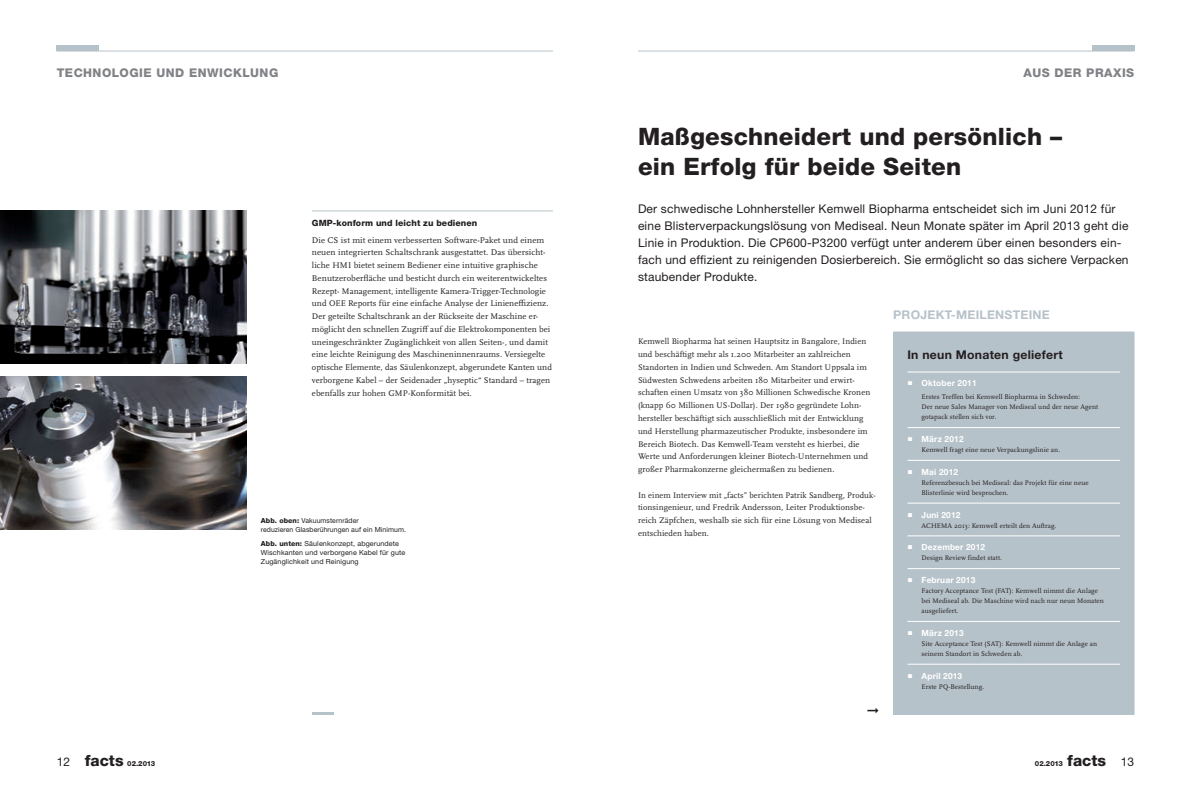
<style>
.page{position:relative;width:1191px;height:794px;background:#fff}
.page>*{position:absolute;margin:0;border:0;box-sizing:border-box;transform-origin:0 0}
.t1{font:800 24px/30px "Helvetica Neue LT Pro";letter-spacing:.01em;color:#231f20}
.t2{font:800 15.5px "Helvetica Neue LT Pro";color:#231f20}
.t3{font:12px/17px "Helvetica Neue LT Pro";letter-spacing:.015em;color:#231f20}
.t4{font:800 12px "Helvetica Neue LT Pro";letter-spacing:.04em;color:#808285}
.t5{font:700 12px "Helvetica Neue LT Pro";letter-spacing:.02em;color:#231f20}
.t6{font:700 12px "Helvetica Neue LT Pro";letter-spacing:.02em;color:#b6c2c9}
.t7{font:8.7px/12.8px "Scala Pro";letter-spacing:.01em;color:#231f20}
.t8{font:800 8.7px "Helvetica Neue LT Pro";letter-spacing:.01em;color:#231f20}
.t9{font:8.5px/12.8px "Scala Pro";letter-spacing:.01em;color:#231f20}
.t10{font:700 8.5px "Helvetica Neue LT Pro";letter-spacing:.02em;color:#fff}
.t11{font:7px/10px "Scala Pro";letter-spacing:.01em;color:#231f20}
.t12{font:7px/9px "Helvetica Neue LT Pro";letter-spacing:.015em;color:#231f20}
.t13{font:800 7px "Helvetica Neue LT Pro";letter-spacing:-.02em;color:#231f20}
.s1{font-weight:800}
.s2{font-family:"Scala Pro";font-weight:400}
.s3{font-weight:400;font-size:12px}
.s4{font-size:15.5px}
</style>
<div class="page">
<hr style="left:638px;top:51px;width:496px;height:1px;background:#b6c2c9">
<hr style="left:57px;top:51px;width:496px;height:1px;background:#b6c2c9">
<div style="left:1091px;top:46px;width:43px;height:5px;background:#b6c2c9"></div>
<hr style="left:312px;top:711px;width:21px;height:3px;background:#b6c2c9">
<div style="left:57px;top:46px;width:42px;height:5px;background:#b6c2c9"></div>
<img style="left:0;top:376px;width:247px;height:153px">
<img style="left:0;top:210px;width:247px;height:153px">
<hr style="left:312px;top:211px;width:241px;height:1px;background:#b6c2c9">
<div style="left:893px;top:332px;width:241px;height:382px;background:#b6c2c9"></div>
<hr style="left:907px;top:372px;width:213px;height:1px;background:#fff">
<hr style="left:907px;top:427px;width:213px;height:1px;background:#fff">
<hr style="left:907px;top:460px;width:213px;height:1px;background:#fff">
<hr style="left:907px;top:503px;width:213px;height:1px;background:#fff">
<hr style="left:907px;top:535px;width:213px;height:1px;background:#fff">
<hr style="left:907px;top:568px;width:213px;height:1px;background:#fff">
<hr style="left:907px;top:621px;width:213px;height:1px;background:#fff">
<hr style="left:907px;top:664px;width:213px;height:1px;background:#fff">
<h3 class="t4" style="left:57px;top:65px;width:223px">TECHNOLOGIE UND ENWICKLUNG</h3>
<p class="t8" style="left:312px;top:217px;width:167px">GMP-konform und leicht zu bedienen</p>
<p class="t7" style="left:312px;top:233px;width:242px">Die CS ist mit einem verbesserten Software-Paket und einem neuen integrierten Schaltschrank ausgestattet. Das übersicht&shy;liche HMI bietet seinem Bediener eine intuitive graphische Benutzeroberfläche und besticht durch ein weiterentwickeltes Rezept- Management, intelligente Kamera-Trigger-Technologie und OEE Reports für eine einfache Analyse der Linieneffizienz.<br>Der geteilte Schaltschrank an der Rückseite der Maschine er&shy;möglicht den schnellen Zugriff auf die Elektrokomponenten bei uneingeschränkter Zugänglichkeit von allen Seiten-, und damit eine leichte Reinigung des Maschineninnenraums. Versiegelte optische Elemente, das Säulenkonzept, abgerundete Kanten und verborgene Kabel – der Seidenader „hyseptic“ Standard – tragen ebenfalls zur hohen GMP-Konformität bei.</p>
<p class="t12" style="left:261px;top:516px;width:147px"><span class="s1">Abb. oben:</span> Vakuumsternräder<br>reduzieren Glasberührungen auf ein Minimum.</p>
<p class="t12" style="left:261px;top:539px;width:146px"><span class="s1">Abb. unten:</span> Säulenkonzept, abgerundete<br>Wischkanten und verborgene Kabel für gute<br>Zugänglichkeit und Reinigung</p>
<h3 class="t4" style="left:1023px;top:65px;width:112px">AUS DER PRAXIS</h3>
<h1 class="t1" style="left:638px;top:122px;width:426px">Maßgeschneidert und persönlich – ein Erfolg für beide Seiten</h1>
<p class="t3" style="left:638px;top:200px;width:492px">Der schwedische Lohnhersteller Kemwell Biopharma entscheidet sich im Juni 2012 für eine Blisterverpackungslösung von Mediseal. Neun Monate später im April 2013 geht die Linie in Produktion. Die CP600-P3200 verfügt unter anderem über einen besonders ein&shy;fach und effizient zu reinigenden Dosierbereich. Sie ermöglicht so das sichere Verpacken staubender Produkte.</p>
<p class="t9" style="left:638px;top:335px;width:234px">Kemwell Biopharma hat seinen Hauptsitz in Bangalore, Indien und beschäftigt mehr als 1.200 Mitarbeiter an zahlreichen Standorten in Indien und Schweden. Am Standort Uppsala im Südwesten Schwedens arbeiten 180 Mitarbeiter und erwirt&shy;schaften einen Umsatz von 380 Millionen Schwedische Kronen (knapp 60 Millionen US-Dollar). Der 1980 gegründete Lohn&shy;hersteller beschäftigt sich ausschließlich mit der Entwicklung und Herstellung pharmazeutischer Produkte, insbesondere im Bereich Biotech. Das Kemwell-Team versteht es hierbei, die Werte und Anforderungen kleiner Biotech-Unternehmen und großer Pharmakonzerne gleichermaßen zu bedienen.</p>
<p class="t9" style="left:638px;top:488px;width:239px">In einem Interview mit „facts” berichten Patrik Sandberg, Produk&shy;tionsingenieur, und Fredrik Andersson, Leiter Produktionsbe&shy;reich Zäpfchen, weshalb sie sich für eine Lösung von Mediseal entschieden haben.</p>
<h3 class="t6" style="left:893px;top:307px;width:158px">PROJEKT-MEILENSTEINE</h3>
<h3 class="t5" style="left:907px;top:347px;width:157px">In neun Monaten geliefert</h3>
<p class="t10" style="left:907px;top:378px;width:71px"><span class="s2">▪</span> Oktober 2011</p>
<p class="t11" style="left:921px;top:392px;width:178px">Erstes Treffen bei Kemwell Biopharma in Schweden:<br>Der neue Sales Manager von Mediseal und der neue Agent gotapack stellen sich vor.</p>
<p class="t10" style="left:907px;top:433px;width:58px"><span class="s2">▪</span> März 2012</p>
<p class="t11" style="left:921px;top:444px;width:140px">Kemwell fragt eine neue Verpackungslinie an.</p>
<p class="t10" style="left:907px;top:466px;width:52px"><span class="s2">▪</span> Mai 2012</p>
<p class="t11" style="left:921px;top:477px;width:169px">Referenzbesuch bei Mediseal: das Projekt für eine neue<br>Blisterlinie wird besprochen.</p>
<p class="t10" style="left:907px;top:509px;width:55px"><span class="s2">▪</span> Juni 2012</p>
<p class="t11" style="left:921px;top:520px;width:136px">ACHEMA 2013: Kemwell erteilt den Auftrag.</p>
<p class="t10" style="left:907px;top:542px;width:79px"><span class="s2">▪</span> Dezember 2012</p>
<p class="t11" style="left:921px;top:553px;width:82px">Design Review findet statt.</p>
<p class="t10" style="left:907px;top:574px;width:69px"><span class="s2">▪</span> Februar 2013</p>
<p class="t11" style="left:921px;top:585px;width:184px">Factory Acceptance Test (FAT): Kemwell nimmt die Anlage bei Mediseal ab. Die Maschine wird nach nur neun Monaten ausgeliefert.</p>
<p class="t10" style="left:907px;top:627px;width:58px"><span class="s2">▪</span> März 2013</p>
<p class="t11" style="left:921px;top:638px;width:177px">Site Acceptance Test (SAT): Kemwell nimmt die Anlage an seinem Standort in Schweden ab.</p>
<p class="t10" style="left:907px;top:670px;width:56px"><span class="s2">▪</span> April 2013</p>
<p class="t11" style="left:921px;top:681px;width:64px">Erste PQ-Bestellung.</p>
<p class="t13" style="left:57px;top:759px;width:100px"><span class="s3">12</span> <span class="s4">facts</span> 02.2013</p>
<p class="t13" style="left:1035px;top:759px;width:29px">02.2013</p>
<h2 class="t2" style="left:1067px;top:751px;width:68px">facts <span class="s3">13</span></h2>
</div>
